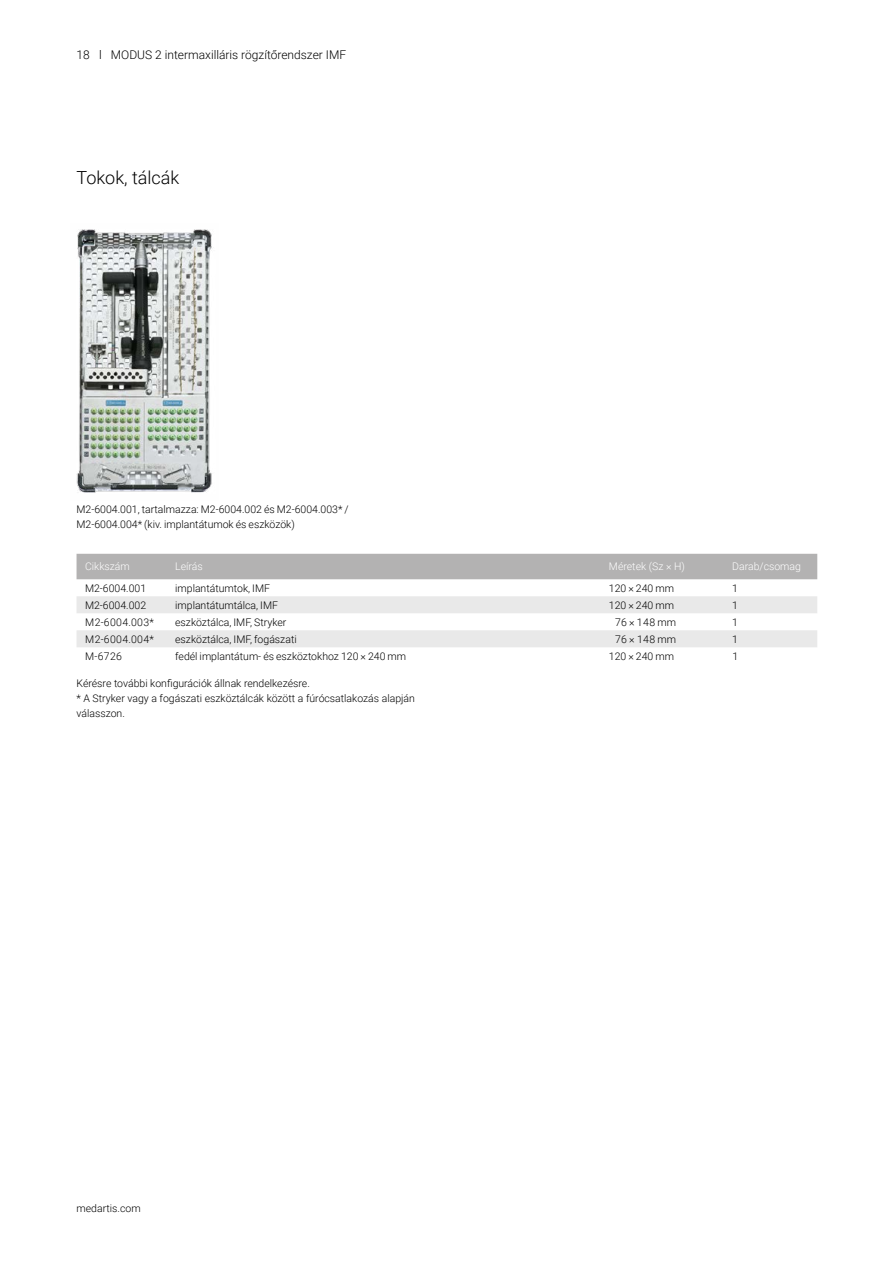
<style>
.page{position:relative;width:893px;height:1263px;background:#fff}
.page>*{position:absolute;margin:0;border:0;box-sizing:border-box;transform-origin:0 0}
.t1{font:300 18px "Roboto";color:#000}
.t2{font:300 12px "Roboto";color:#000}
.t3{font:300 10.5px/15px "Roboto";color:#000}
.t4{font:300 10.5px "Roboto";color:#fff}
.t5{font:300 10.5px "Roboto";letter-spacing:.035em;color:#000}
</style>
<div class="page">
<div style="left:77px;top:554px;width:740px;height:25px;background:#b3b2b2"></div>
<svg style="left:77px;top:596px;width:740px;height:51px"></svg>
<img style="left:76px;top:229px;width:136px;height:264px">
<p class="t2" style="left:77px;top:47px;width:271px">18 l MODUS 2 intermaxilláris rögzítőrendszer IMF</p>
<h1 class="t1" style="left:77px;top:165px;width:104px">Tokok, tálcák</h1>
<p class="t3" style="left:77px;top:501px;width:274px">M2-6004.001, tartalmazza: M2-6004.002 és M2-6004.003* /<br>M2-6004.004* (kiv. implantátumok és eszközök)</p>
<p class="t4" style="left:85px;top:559px;width:46px">Cikkszám</p>
<p class="t4" style="left:175px;top:559px;width:29px">Leírás</p>
<p class="t4" style="left:609px;top:559px;width:77px">Méretek (Sz × H)</p>
<p class="t4" style="left:732px;top:559px;width:70px">Darab/csomag</p>
<p class="t3" style="left:85px;top:580px;width:63px">M2-6004.001</p>
<p class="t3" style="left:175px;top:580px;width:96px">implantátumtok, IMF</p>
<p class="t3" style="left:609px;top:580px;width:67px">120 × 240 mm</p>
<p class="t3" style="left:732px;top:580px;width:7px">1</p>
<p class="t3" style="left:85px;top:597px;width:63px">M2-6004.002</p>
<p class="t3" style="left:175px;top:597px;width:104px">implantátumtálca, IMF</p>
<p class="t3" style="left:609px;top:597px;width:67px">120 × 240 mm</p>
<p class="t3" style="left:732px;top:597px;width:7px">1</p>
<p class="t5" style="left:85px;top:614px;width:70px">M2-6004.003*</p>
<p class="t3" style="left:175px;top:614px;width:113px">eszköztálca, IMF, Stryker</p>
<p class="t3" style="left:615px;top:614px;width:62px">76 × 148 mm</p>
<p class="t3" style="left:732px;top:614px;width:7px">1</p>
<p class="t5" style="left:85px;top:631px;width:70px">M2-6004.004*</p>
<p class="t3" style="left:175px;top:631px;width:123px">eszköztálca, IMF, fogászati</p>
<p class="t3" style="left:615px;top:631px;width:62px">76 × 148 mm</p>
<p class="t3" style="left:732px;top:631px;width:7px">1</p>
<p class="t3" style="left:85px;top:648px;width:38px">M-6726</p>
<p class="t3" style="left:175px;top:648px;width:232px">fedél implantátum- és eszköztokhoz 120 × 240 mm</p>
<p class="t3" style="left:609px;top:648px;width:67px">120 × 240 mm</p>
<p class="t3" style="left:732px;top:648px;width:7px">1</p>
<p class="t3" style="left:77px;top:676px;width:340px">Kérésre további konfigurációk állnak rendelkezésre.<br>* A Stryker vagy a fogászati eszköztálcák között a fúrócsatlakozás alapján válasszon.</p>
<p class="t3" style="left:77px;top:1200px;width:66px">medartis.com</p>
</div>
